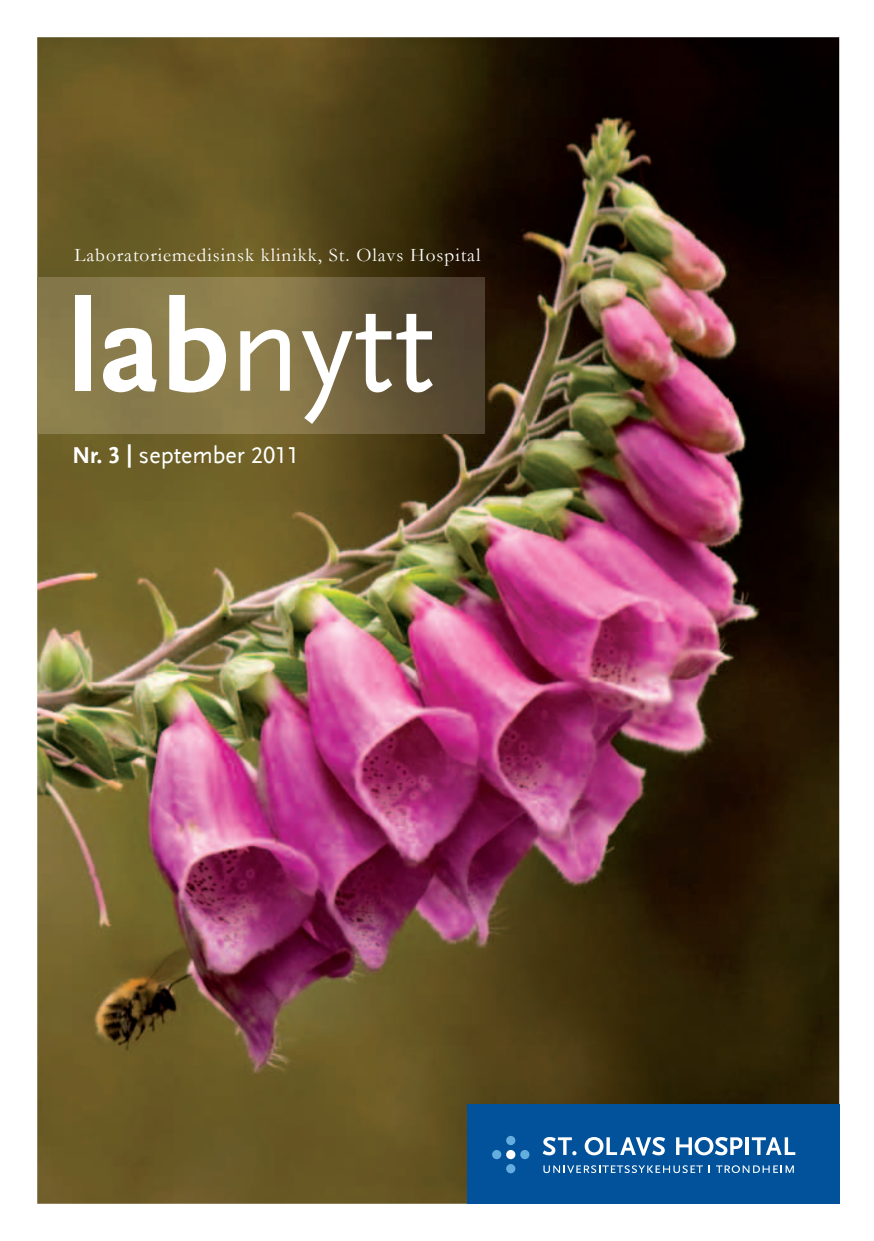
<style>
.page{position:relative;width:874px;height:1241px;background:#fff}
.page>*{position:absolute;margin:0;border:0;box-sizing:border-box;transform-origin:0 0}
.t1{font:131.25px "Scala Sans LF";color:#fff}
.t2{font:24.15px "Scala Sans LF";color:#fff}
.t3{font:19.25px "Garamond";letter-spacing:.05em;color:#fff}
.s1{font-weight:700}
</style>
<div class="page">
<img style="left:37px;top:37px;width:801px;height:1166px">
<img style="left:37px;top:278px;width:447px;height:155px">
<div style="left:466px;top:1104px;width:372px;height:99px;background:#01529b"></div>
<svg style="left:542px;top:1137px;width:34px;height:18px"></svg>
<svg style="left:584px;top:1137px;width:80px;height:18px"></svg>
<svg style="left:676px;top:1137px;width:66px;height:18px"></svg>
<svg style="left:745px;top:1137px;width:3px;height:17px"></svg>
<svg style="left:751px;top:1137px;width:43px;height:17px"></svg>
<svg style="left:543px;top:1165px;width:159px;height:7px"></svg>
<svg style="left:716px;top:1165px;width:77px;height:7px"></svg>
<div style="left:506px;top:1135px;width:9px;height:9px;background:#64addf;border-radius:50%"></div>
<div style="left:506px;top:1149px;width:9px;height:9px;background:#fff;border-radius:50%"></div>
<div style="left:492px;top:1149px;width:9px;height:9px;background:#64addf;border-radius:50%"></div>
<div style="left:520px;top:1149px;width:9px;height:9px;background:#64addf;border-radius:50%"></div>
<div style="left:506px;top:1163px;width:9px;height:10px;background:#64addf;border-radius:50%"></div>
<p class="t3" style="left:74px;top:242px;width:407px">Laboratoriemedisinsk klinikk, St. Olavs Hospital</p>
<h1 class="t1" style="left:67px;top:277px;width:369px"><span class="s1">lab</span>nytt</h1>
<p class="t2" style="left:72px;top:442px;width:228px"><span class="s1">Nr. 3 |</span> september 2011</p>
</div>
